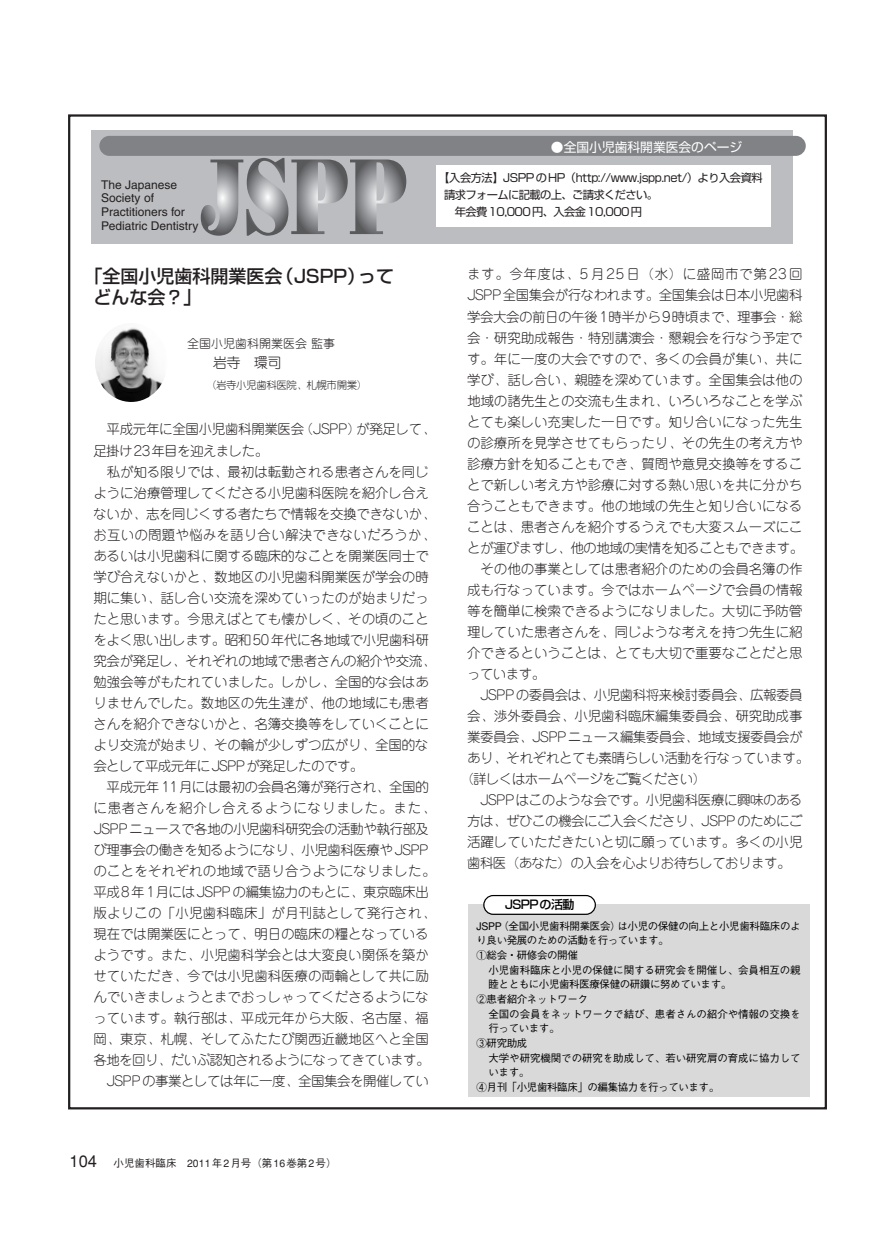
<style>
.page{position:relative;width:893px;height:1244px;background:#fff}
.page>*{position:absolute;margin:0;border:0;box-sizing:border-box;transform-origin:0 0}
.t1{font:500 18px/20.5px "Shin Go";color:#231f20}
.t2{font:300 14.25px "Jun 101";color:#231f20}
.t3{font:300 13.5px/21px "Jun 101";letter-spacing:-.005em;color:#231f20}
.t4{font:300 13.5px "Jun 101";letter-spacing:-.035em;color:#231f20}
.t5{font:300 13.5px "Jun 101";letter-spacing:-.045em;color:#231f20}
.t6{font:300 13.5px/21px "Jun 101";letter-spacing:-.025em;color:#231f20}
.t7{font:300 13.5px "Jun 101";letter-spacing:.045em;color:#231f20}
.t8{font:12.75px "Shin Go";color:#fff}
.t9{font:12px/13.6px "Helvetica";color:#231f20}
.t10{font:300 12px "Jun 101";color:#231f20}
.t11{font:500 12px "Shin Go";letter-spacing:-.055em;color:#000}
.t12{font:11.25px "Shin Go";letter-spacing:-.045em;color:#231f20}
.t13{font:500 10.5px/14.7px "Gothic BBB";letter-spacing:-.035em;color:#000}
.t14{font:500 10.5px "Gothic BBB";letter-spacing:-.01em;color:#000}
.t15{font:500 10.5px "Gothic BBB";color:#231f20}
.t16{font:300 10.5px "Jun 101";letter-spacing:-.045em;color:#231f20}
.s1{font-size:16.5px}
</style>
<div class="page">
<div style="left:91px;top:130px;width:702px;height:113px;background:#bcbdc0"></div>
<svg style="left:201px;top:158px;width:205px;height:78px"></svg>
<div style="left:99px;top:136px;width:706px;height:20px;background:#808285;border-radius:10px"></div>
<div style="left:436px;top:166px;width:334px;height:61px;background:#fff"></div>
<div style="left:468px;top:904px;width:341px;height:192px;background:#d9d9d9"></div>
<div style="left:484px;top:896px;width:110px;height:17px;background:#fff;border-radius:9px"></div>
<div style="left:483px;top:895px;width:113px;height:20px;border:1px solid #000;border-radius:9px"></div>
<img style="left:95px;top:323px;width:72px;height:79px;border-radius:50%">
<p class="t9" style="left:101px;top:179px;width:99px">The Japanese<br>Society of<br>Practitioners for<br>Pediatric Dentistry</p>
<h1 class="t1" style="left:93px;top:268px;width:302px;text-indent:-9px">「全国小児歯科開業医会（JSPP）ってどんな会？」</h1>
<p class="t10" style="left:187px;top:339px;width:149px">全国小児歯科開業医会監事</p>
<p class="t2" style="left:213px;top:357px;width:70px">岩寺　環司</p>
<p class="t16" style="left:206px;top:381px;width:163px">（岩寺小児歯科医院、札幌市開業）</p>
<p class="t6" style="left:93px;top:421px;width:343px;text-indent:13px">平成元年に全国小児歯科開業医会（JSPP）が発足して、足掛け23年目を迎えました。</p>
<p class="t3" style="left:93px;top:463px;width:343px;text-indent:13px">私が知る限りでは、最初は転勤される患者さんを同じように治療管理してくださる小児歯科医院を紹介し合えないか、志を同じくする者たちで情報を交換できないか、お互いの問題や悩みを語り合い解決できないだろうか、あるいは小児歯科に関する臨床的なことを開業医同士で学び合えないかと、数地区の小児歯科開業医が学会の時期に集い、話し合い交流を深めていったのが始まりだったと思います。今思えばとても懐かしく、その頃のことをよく思い出します。昭和50年代に各地域で小児歯科研究会が発足し、それぞれの地域で患者さんの紹介や交流、勉強会等がもたれていました。しかし、全国的な会はありませんでした。数地区の先生達が、他の地域にも患者さんを紹介できないかと、名簿交換等をしていくことにより交流が始まり、その輪が少しずつ広がり、全国的な会として平成元年にJSPPが発足したのです。</p>
<p class="t3" style="left:93px;top:778px;width:344px;text-align:center">平成元年11月には最初の会員名簿が発行され、全国的<br>に患者さんを紹介し合えるようになりました。また、<br>JSPPニュースで各地の小児歯科研究会の活動や執行部及び理事会の働きを知るようになり、小児歯科医療やJSPPのことをそれぞれの地域で語り合うようになりました。平成8年1月にはJSPPの編集協力のもとに、東京臨床出版よりこの「小児歯科臨床」が月刊誌として発行され、現在では開業医にとって、明日の臨床の糧となっているようです。また、小児歯科学会とは大変良い関係を築かせていただき、今では小児歯科医療の両輪として共に励んでいきましょうとまでおっしゃってくださるようになっています。執行部は、平成元年から大阪、名古屋、福岡、東京、札幌、そしてふたたび関西近畿地区へと全国各地を回り、だいぶ認知されるようになってきています。<br>JSPPの事業としては年に一度、全国集会を開催してい</p>
<p class="t8" style="left:551px;top:142px;width:193px">●全国小児歯科開業医会のページ</p>
<p class="t12" style="left:438px;top:173px;width:326px">【入会方法】JSPPのHP（http://www.jspp.net/）より入会資料</p>
<p class="t12" style="left:444px;top:190px;width:215px">請求フォームに記載の上、ご請求ください。</p>
<p class="t12" style="left:455px;top:208px;width:189px">年会費10,000円、入会金10,000円</p>
<p class="t7" style="left:467px;top:269px;width:337px">ます。今年度は、5月25日（水）に盛岡市で第23回</p>
<p class="t4" style="left:467px;top:290px;width:337px">JSPP全国集会が行なわれます。全国集会は日本小児歯科</p>
<p class="t4" style="left:467px;top:311px;width:337px">学会大会の前日の午後1時半から9時頃まで、理事会・総</p>
<p class="t3" style="left:467px;top:329px;width:337px">会・研究助成報告・特別講演会・懇親会を行なう予定で</p>
<p class="t3" style="left:467px;top:350px;width:337px">す。年に一度の大会ですので、多くの会員が集い、共に</p>
<p class="t3" style="left:467px;top:371px;width:337px">学び、話し合い、親睦を深めています。全国集会は他の</p>
<p class="t3" style="left:467px;top:392px;width:337px">地域の諸先生との交流も生まれ、いろいろなことを学ぶ</p>
<p class="t3" style="left:467px;top:413px;width:337px">とても楽しい充実した一日です。知り合いになった先生</p>
<p class="t3" style="left:467px;top:434px;width:337px">の診療所を見学させてもらったり、その先生の考え方や</p>
<p class="t3" style="left:467px;top:455px;width:337px">診療方針を知ることもでき、質問や意見交換等をするこ</p>
<p class="t3" style="left:467px;top:476px;width:337px">とで新しい考え方や診療に対する熱い思いを共に分かち</p>
<p class="t3" style="left:467px;top:497px;width:337px">合うこともできます。他の地域の先生と知り合いになる</p>
<p class="t3" style="left:467px;top:518px;width:337px">ことは、患者さんを紹介するうえでも大変スムーズにこ</p>
<p class="t5" style="left:467px;top:542px;width:338px">とが運びますし、他の地域の実情を知ることもできます。</p>
<p class="t3" style="left:480px;top:560px;width:323px">その他の事業としては患者紹介のための会員名簿の作</p>
<p class="t3" style="left:467px;top:581px;width:337px">成も行なっています。今ではホームページで会員の情報</p>
<p class="t3" style="left:467px;top:602px;width:337px">等を簡単に検索できるようになりました。大切に予防管</p>
<p class="t3" style="left:467px;top:623px;width:337px">理していた患者さんを、同じような考えを持つ先生に紹</p>
<p class="t3" style="left:467px;top:644px;width:337px">介できるということは、とても大切で重要なことだと思</p>
<p class="t3" style="left:467px;top:665px;width:80px">っています。</p>
<p class="t4" style="left:480px;top:689px;width:324px">JSPPの委員会は、小児歯科将来検討委員会、広報委員</p>
<p class="t3" style="left:467px;top:707px;width:337px">会、渉外委員会、小児歯科臨床編集委員会、研究助成事</p>
<p class="t4" style="left:467px;top:731px;width:337px">業委員会、JSPPニュース編集委員会、地域支援委員会が</p>
<p class="t6" style="left:467px;top:749px;width:343px">あり、それぞれとても素晴らしい活動を行なっています。</p>
<p class="t5" style="left:460px;top:773px;width:247px">（詳しくはホームページをご覧ください）</p>
<p class="t4" style="left:480px;top:794px;width:324px">JSPPはこのような会です。小児歯科医療に興味のある</p>
<p class="t4" style="left:467px;top:815px;width:337px">方は、ぜひこの機会にご入会くださり、JSPPのためにご</p>
<p class="t3" style="left:467px;top:833px;width:337px">活躍していただきたいと切に願っています。多くの小児</p>
<p class="t5" style="left:467px;top:857px;width:325px">歯科医（あなた）の入会を心よりお待ちしております。</p>
<p class="t11" style="left:505px;top:900px;width:71px">JSPPの活動</p>
<p class="t13" style="left:476px;top:920px;width:326px">JSPP（全国小児歯科開業医会）は小児の保健の向上と小児歯科臨床のより良い発展のための活動を行っています。<br>①総会・研修会の開催</p>
<p class="t14" style="left:488px;top:965px;width:314px">小児歯科臨床と小児の保健に関する研究会を開催し、会員相互の親</p>
<p class="t13" style="left:488px;top:978px;width:244px">睦とともに小児歯科医療保健の研鑽に努めています。</p>
<p class="t13" style="left:476px;top:993px;width:113px">②患者紹介ネットワーク</p>
<p class="t14" style="left:488px;top:1009px;width:314px">全国の会員をネットワークで結び、患者さんの紹介や情報の交換を</p>
<p class="t13" style="left:488px;top:1022px;width:73px">行っています。</p>
<p class="t13" style="left:476px;top:1037px;width:52px">③研究助成</p>
<p class="t14" style="left:488px;top:1053px;width:314px">大学や研究機関での研究を助成して、若い研究肩の育成に協力して</p>
<p class="t13" style="left:488px;top:1066px;width:42px">います。</p>
<p class="t13" style="left:476px;top:1080px;width:244px">④月刊「小児歯科臨床」の編集協力を行っています。</p>
<p class="t15" style="left:70px;top:1159px;width:268px"><span class="s1">104</span> 小児歯科臨床　2011年2月号（第16巻第2号）</p>
</div>
